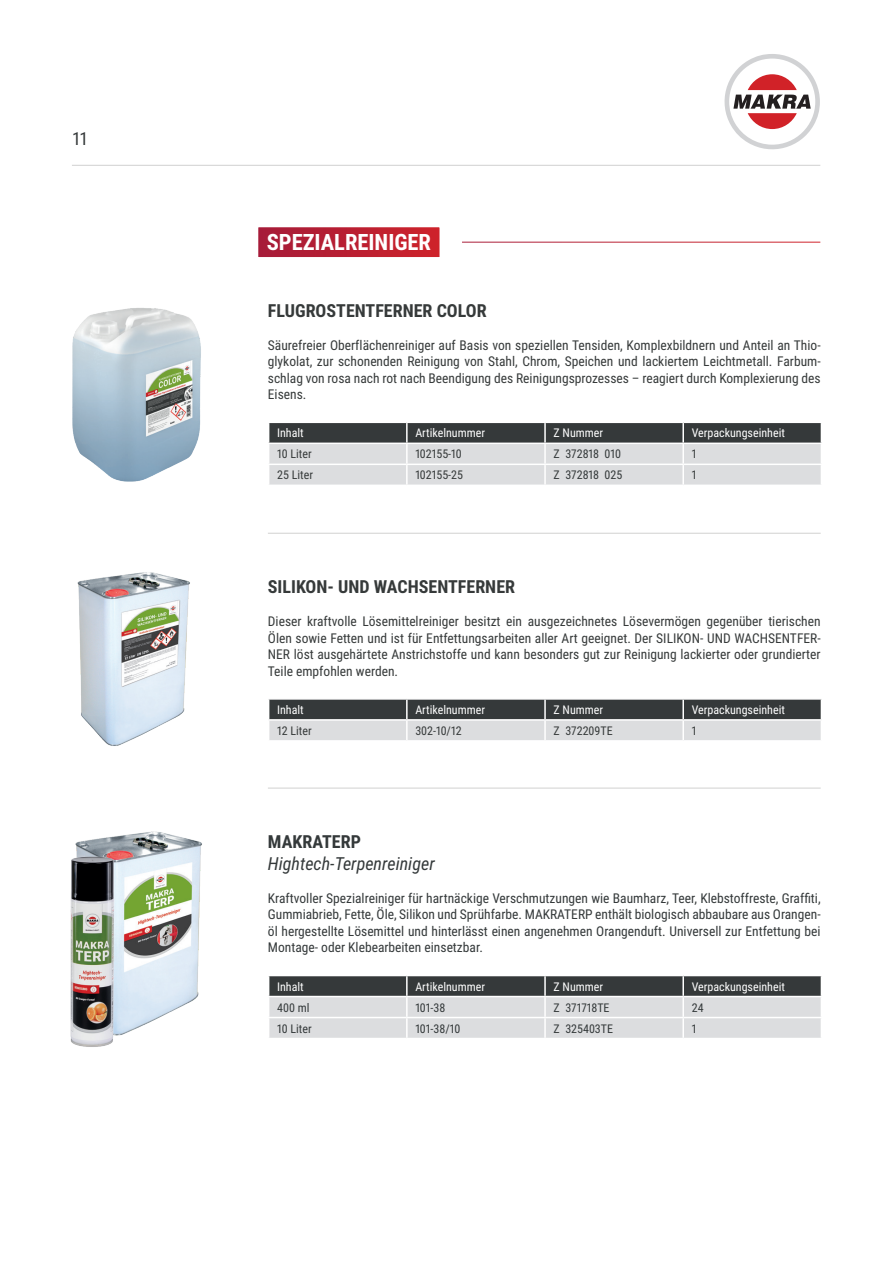
<style>
.page{position:relative;width:893px;height:1263px;background:#fff}
.page>*{position:absolute;margin:0;border:0;box-sizing:border-box;transform-origin:0 0}
.t1{font:700 22.5px "Roboto Condensed";color:#fff}
.t2{font:700 18px "Roboto Condensed";color:#363a3a}
.t3{font:italic 18px "Roboto Condensed";color:#34393a}
.t4{font:700 18px "Roboto Condensed";color:#34393a}
.t5{font:18px "Roboto Condensed";color:#35393a}
.t6{font:13.5px/16.5px "Roboto Condensed";color:#363a3a;text-align:justify}
.t7{font:13.5px/16.5px "Roboto Condensed";color:#34393a;text-align:justify}
.t8{font:12px "Roboto Condensed";color:#fff}
.t9{font:12px "Roboto Condensed";color:#34393a}
.t10{font:12px "Roboto Condensed";color:#363a3a}
</style>
<div class="page">
<svg style="left:268px;top:422px;width:554px;height:63px;background:#aaacad"></svg>
<hr style="left:268px;top:464px;width:139px;height:1px;background:#fff">
<hr style="left:407px;top:464px;width:138px;height:1px;background:#fff">
<hr style="left:545px;top:464px;width:138px;height:1px;background:#fff">
<hr style="left:683px;top:464px;width:139px;height:1px;background:#fff">
<img style="left:72px;top:308px;width:129px;height:174px">
<svg style="left:258px;top:227px;width:215px;height:30px"></svg>
<svg style="left:268px;top:699px;width:554px;height:41px;background:#8f9293"></svg>
<img style="left:77px;top:572px;width:113px;height:174px">
<svg style="left:268px;top:975px;width:554px;height:63px;background:#abadae"></svg>
<hr style="left:407px;top:1017px;width:138px;height:1px;background:#fff">
<hr style="left:544px;top:997px;width:2px;height:20px;background:#fff">
<hr style="left:544px;top:1018px;width:2px;height:20px;background:#fff">
<img style="left:75px;top:831px;width:127px;height:205px">
<img style="left:70px;top:855px;width:45px;height:192px">
<hr style="left:268px;top:788px;width:553px;height:1px;background:#d1d1d0">
<hr style="left:268px;top:533px;width:553px;height:1px;background:#d1d1d0">
<hr style="left:72px;top:165px;width:748px;height:1px;background:#d1d1d0">
<svg style="left:724px;top:54px;width:96px;height:96px"></svg>
<h2 class="t5" style="left:72px;top:126px;width:17px">11</h2>
<h1 class="t1" style="left:267px;top:226px;width:166px">SPEZIALREINIGER</h1>
<h2 class="t2" style="left:268px;top:298px;width:220px">FLUGROSTENTFERNER COLOR</h2>
<p class="t6" style="left:268px;top:336px;width:554px">Säurefreier Oberflächenreiniger auf Basis von speziellen Tensiden, Komplexbildnern und Anteil an Thio&shy;glykolat, zur schonenden Reinigung von Stahl, Chrom, Speichen und lackiertem Leichtmetall. Farbum&shy;schlag von rosa nach rot nach Beendigung des Reinigungsprozesses – reagiert durch Komplexierung des Eisens.</p>
<p class="t8" style="left:277px;top:425px;width:28px">Inhalt</p>
<p class="t8" style="left:415px;top:425px;width:71px">Artikelnummer</p>
<p class="t8" style="left:554px;top:425px;width:51px">Z Nummer</p>
<p class="t8" style="left:692px;top:425px;width:95px">Verpackungseinheit</p>
<p class="t10" style="left:277px;top:446px;width:36px">10 Liter</p>
<p class="t10" style="left:415px;top:446px;width:48px">102155-10</p>
<p class="t9" style="left:554px;top:446px;width:69px">Z 372818 010</p>
<p class="t10" style="left:692px;top:446px;width:6px">1</p>
<p class="t10" style="left:277px;top:467px;width:37px">25 Liter</p>
<p class="t10" style="left:415px;top:467px;width:49px">102155-25</p>
<p class="t9" style="left:554px;top:467px;width:70px">Z 372818 025</p>
<p class="t10" style="left:692px;top:467px;width:6px">1</p>
<h2 class="t2" style="left:268px;top:574px;width:249px">SILIKON- UND WACHSENTFERNER</h2>
<p class="t6" style="left:268px;top:613px;width:554px">Dieser kraftvolle Lösemittelreiniger besitzt ein ausgezeichnetes Lösevermögen gegenüber tierischen Ölen sowie Fetten und ist für Entfettungsarbeiten aller Art geeignet. Der SILIKON- UND WACHSENTFER-NER löst ausgehärtete Anstrichstoffe und kann besonders gut zur Reinigung lackierter oder grundierter Teile empfohlen werden.</p>
<p class="t8" style="left:277px;top:701px;width:28px">Inhalt</p>
<p class="t8" style="left:415px;top:701px;width:71px">Artikelnummer</p>
<p class="t8" style="left:554px;top:701px;width:51px">Z Nummer</p>
<p class="t8" style="left:692px;top:701px;width:95px">Verpackungseinheit</p>
<p class="t10" style="left:277px;top:722px;width:36px">12 Liter</p>
<p class="t10" style="left:415px;top:722px;width:48px">302-10/12</p>
<p class="t10" style="left:554px;top:722px;width:61px">Z 372209TE</p>
<p class="t10" style="left:692px;top:722px;width:6px">1</p>
<h2 class="t4" style="left:268px;top:829px;width:95px">MAKRATERP</h2>
<h2 class="t3" style="left:268px;top:851px;width:168px">Hightech-Terpenreiniger</h2>
<p class="t7" style="left:268px;top:889px;width:554px">Kraftvoller Spezialreiniger für hartnäckige Verschmutzungen wie Baumharz, Teer, Klebstoffreste, Graffiti, Gummiabrieb, Fette, Öle, Silikon und Sprühfarbe. MAKRATERP enthält biologisch abbaubare aus Orangen&shy;öl hergestellte Lösemittel und hinterlässt einen angenehmen Orangenduft. Universell zur Entfettung bei Montage- oder Klebearbeiten einsetzbar.</p>
<p class="t8" style="left:277px;top:978px;width:28px">Inhalt</p>
<p class="t8" style="left:415px;top:978px;width:71px">Artikelnummer</p>
<p class="t8" style="left:554px;top:978px;width:51px">Z Nummer</p>
<p class="t8" style="left:692px;top:978px;width:95px">Verpackungseinheit</p>
<p class="t9" style="left:277px;top:999px;width:34px">400 ml</p>
<p class="t9" style="left:415px;top:999px;width:31px">101-38</p>
<p class="t9" style="left:554px;top:999px;width:58px">Z 371718TE</p>
<p class="t9" style="left:692px;top:999px;width:13px">24</p>
<p class="t9" style="left:277px;top:1020px;width:36px">10 Liter</p>
<p class="t9" style="left:415px;top:1020px;width:46px">101-38/10</p>
<p class="t9" style="left:554px;top:1020px;width:61px">Z 325403TE</p>
<p class="t9" style="left:692px;top:1020px;width:6px">1</p>
</div>
